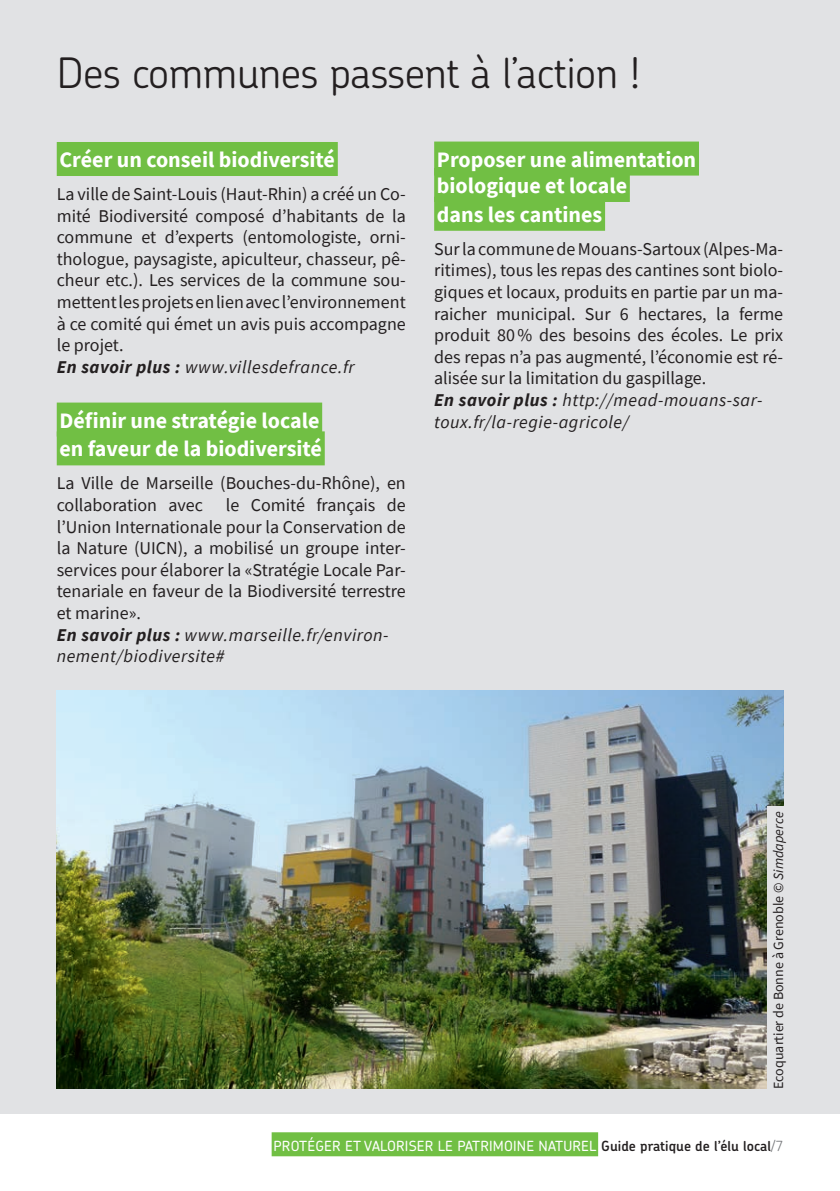
<style>
.page{position:relative;width:840px;height:1191px;background:#fff}
.page>*{position:absolute;margin:0;border:0;box-sizing:border-box;transform-origin:0 0}
.t1{font:300 42px "Chevin Pro";letter-spacing:-.01em;color:#231f20}
.t2{font:700 22px/28.8px "Source Sans Pro";color:#fff}
.t3{font:18px/21.6px "Source Sans Pro";color:#231f20}
.t4{font:500 14px "Chevin Pro";letter-spacing:.015em;color:#fff}
.t5{font:14px "Source Sans Pro";color:#231f20}
.s1{font-weight:700;font-style:italic}
.s2{font-style:italic}
.s3{font-weight:600;color:#231f20}
.s4{font-weight:300;color:#76787b}
</style>
<div class="page">
<div style="left:271px;top:1132px;width:326px;height:24px;background:#71bf44"></div>
<div style="left:0;top:0;width:839px;height:1113px;background:#e1e2e4"></div>
<img style="left:57px;top:690px;width:725px;height:399px">
<div style="left:766px;top:806px;width:22px;height:288px;background:#e1e2e4"></div>
<div style="left:57px;top:142px;width:280px;height:34px;background:#71bf44"></div>
<div style="left:57px;top:402px;width:265px;height:34px;background:#71bf44"></div>
<div style="left:57px;top:431px;width:267px;height:34px;background:#71bf44"></div>
<div style="left:434px;top:142px;width:264px;height:34px;background:#71bf44"></div>
<div style="left:434px;top:168px;width:195px;height:34px;background:#71bf44"></div>
<div style="left:434px;top:197px;width:170px;height:34px;background:#71bf44"></div>
<h1 class="t1" style="left:57px;top:45px;width:585px">Des communes passent à l’action !</h1>
<p class="t2" style="left:59px;top:145px;width:277px">Créer un conseil biodiversité</p>
<p class="t3" style="left:57px;top:183px;width:350px">La ville de Saint-Louis (Haut-Rhin) a créé un Co&shy;mité Biodiversité composé d’habitants de la commune et d’experts (entomologiste, orni&shy;thologue, paysagiste, apiculteur, chasseur, pê&shy;cheur etc.). Les services de la commune sou&shy;mettent les projets en lien avec l’environnement à ce comité qui émet un avis puis accompagne le projet.<br><span class="s1">En savoir plus :</span> <span class="s2">www.villesdefrance.fr</span></p>
<p class="t2" style="left:59px;top:405px;width:264px">Définir une stratégie locale en faveur de la biodiversité</p>
<p class="t3" style="left:57px;top:472px;width:350px">La Ville de Marseille (Bouches-du-Rhône), en collaboration avec</p>
<p class="t3" style="left:57px;top:494px;width:350px;text-indent:169px">le Comité français de l’Union Internationale pour la Conservation de la Nature (UICN), a mobilisé un groupe inter&shy;services pour élaborer la «Stratégie Locale Par&shy;tenariale en faveur de la Biodiversité terrestre et marine».<br><span class="s1">En savoir plus :</span> <span class="s2">www.marseille.fr/environ&shy;nement/biodiversite#</span></p>
<p class="t2" style="left:436px;top:146px;width:261px;line-height:26.4px">Proposer une alimentation biologique et locale</p>
<p class="t2" style="left:436px;top:200px;width:167px">dans les cantines</p>
<p class="t3" style="left:434px;top:238px;width:350px">Sur la commune de Mouans-Sartoux (Alpes-Ma&shy;ritimes), tous les repas des cantines sont biolo&shy;giques et locaux, produits en partie par un ma&shy;raicher municipal. Sur 6 hectares, la ferme produit 80% des besoins des écoles. Le prix des repas n’a pas augmenté, l’économie est ré&shy;alisée sur la limitation du gaspillage.<br><span class="s1">En savoir plus :</span> <span class="s2">http://mead-mouans-sar&shy;toux.fr/la-regie-agricole/</span></p>
<p class="t5" style="left:769px;top:1088px;width:279px;rotate:-90deg">Ecoquartier de Bonne à Grenoble © <span class="s2">Simdaperce</span></p>
<p class="t4" style="left:273px;top:1136px;width:511px">PROTÉGER ET VALORISER LE PATRIMOINE NATUREL <span class="s3">Guide pratique de l’élu local</span><span class="s4">/7</span></p>
</div>
